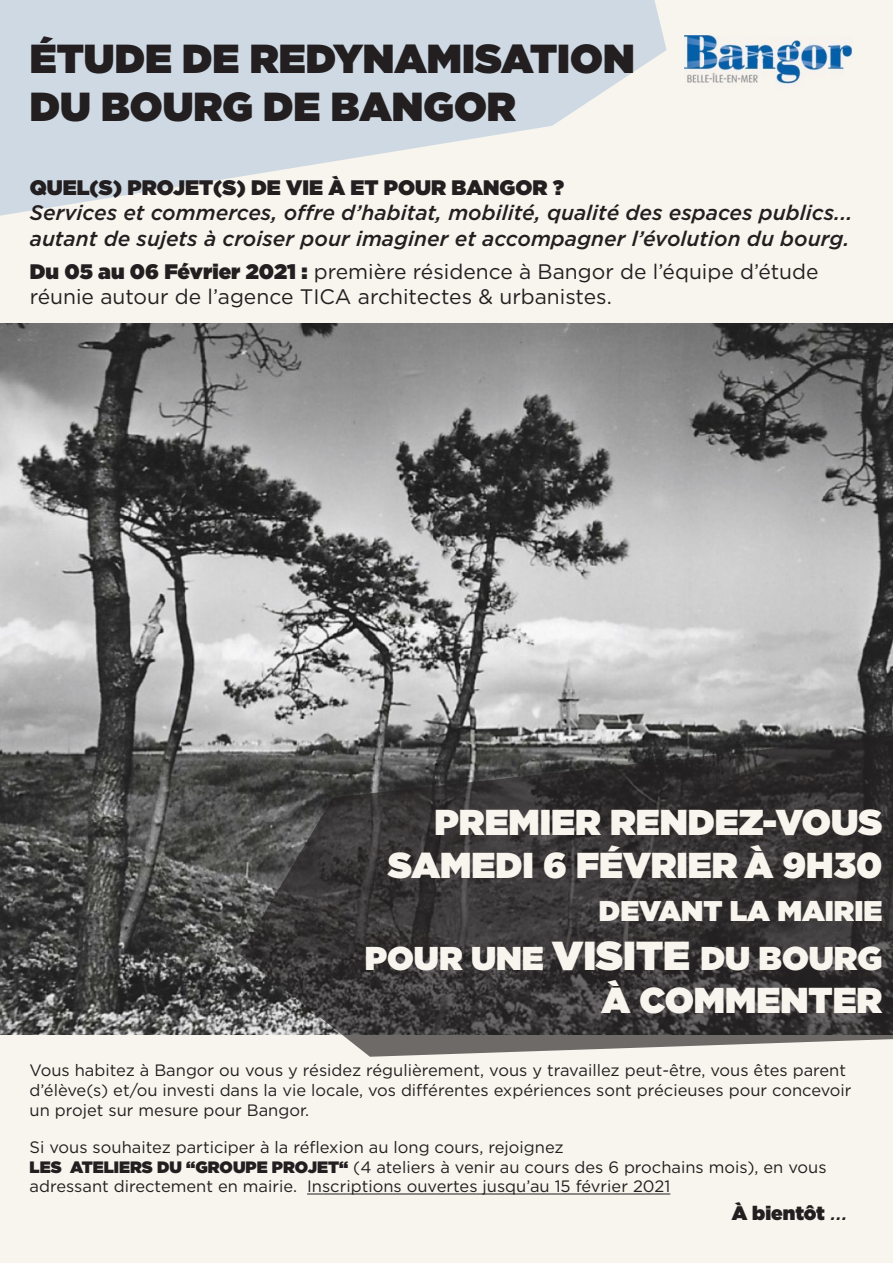
<style>
.page{position:relative;width:893px;height:1263px;background:#f8f5ee}
.page>*{position:absolute;margin:0;border:0;box-sizing:border-box;transform-origin:0 0}
.t1{font:900 40.5px "Gotham";color:#231f20}
.t2{font:900 36px "Gotham";color:#f8f5ee}
.t3{font:900 33px "Gotham";color:#f8f5ee}
.t4{font:900 28.5px "Gotham";color:#f8f5ee}
.t5{font:italic 500 21px/25.2px "Gotham";color:#231f20}
.t6{font:21px/25.2px "Gotham";color:#231f20}
.t7{font:900 21px "Gotham";color:#231f20}
.t8{font:900 19.5px "Gotham";color:#231f20}
.t9{font:16.5px/19.8px "Gotham";color:#231f20}
.s1{font-weight:900}
.s2{font-size:40.5px}
.s3{font-weight:500;font-style:italic}
</style>
<div class="page">
<img style="left:0;top:323px;width:893px;height:712px">
<img style="left:685px;top:36px;width:168px;height:51px">
<svg style="left:0;top:0;width:667px;height:216px;fill:#ced9e3"></svg>
<svg style="left:240px;top:727px;width:653px;height:330px"></svg>
<hr style="left:307px;top:1193px;width:363px;height:1px;background:#231f20">
<p class="t1" style="left:30px;top:29px;width:606px">ÉTUDE DE REDYNAMISATION</p>
<p class="t1" style="left:30px;top:78px;width:488px">DU BOURG DE BANGOR</p>
<p class="t7" style="left:30px;top:173px;width:536px">QUEL(S) PROJET(S) DE VIE À ET POUR BANGOR ?</p>
<p class="t5" style="left:30px;top:200px;width:824px">Services et commerces, offre d’habitat, mobilité, qualité des espaces publics... autant de sujets à croiser pour imaginer et accompagner l’évolution du bourg.</p>
<p class="t6" style="left:30px;top:259px;width:790px"><span class="s1">Du 05 au 06 Février 2021 :</span> première résidence à Bangor de l’équipe d’étude réunie autour de l’agence TICA architectes &amp; urbanistes.</p>
<p class="t2" style="left:434px;top:796px;width:449px">PREMIER RENDEZ-VOUS</p>
<p class="t2" style="left:388px;top:839px;width:496px">SAMEDI 6 FÉVRIER À 9H30</p>
<p class="t4" style="left:599px;top:890px;width:285px">DEVANT LA MAIRIE</p>
<p class="t3" style="left:365px;top:934px;width:519px">POUR UNE <span class="s2">VISITE</span> DU BOURG</p>
<p class="t2" style="left:601px;top:974px;width:282px">À COMMENTER</p>
<p class="t9" style="left:30px;top:1060px;width:823px">Vous habitez à Bangor ou vous y résidez régulièrement, vous y travaillez peut-être, vous êtes parent d’élève(s) et/ou investi dans la vie locale, vos différentes expériences sont précieuses pour concevoir un projet sur mesure pour Bangor.</p>
<p class="t9" style="left:30px;top:1137px;width:536px">Si vous souhaitez participer à la réflexion au long cours, rejoignez</p>
<p class="t9" style="left:30px;top:1156px;width:798px"><span class="s1">LES ATELIERS DU “GROUPE PROJET“</span> (4 ateliers à venir au cours des 6 prochains mois), en vous adressant directement en mairie. Inscriptions ouvertes jusqu’au 15 février 2021</p>
<p class="t8" style="left:732px;top:1199px;width:118px">À bientôt <span class="s3">...</span></p>
</div>
